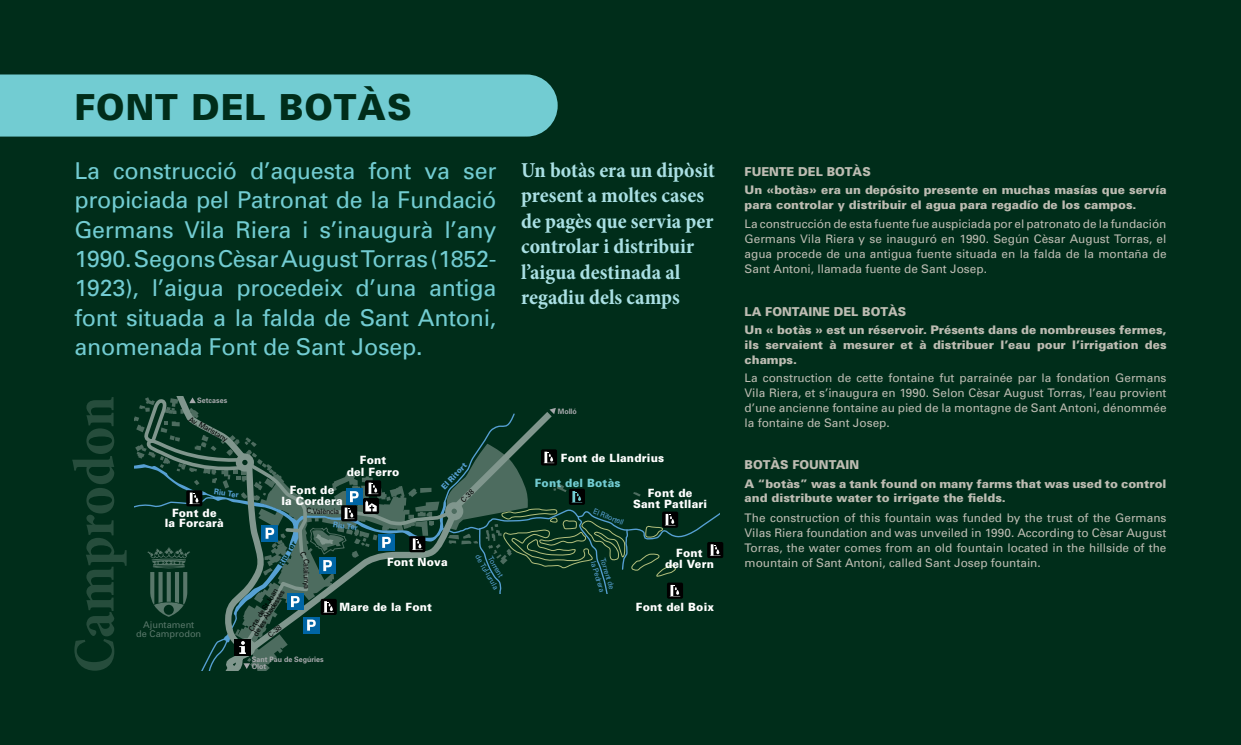
<style>
.page{position:relative;width:1241px;height:745px;background:#fff}
.page>*{position:absolute;margin:0;border:0;box-sizing:border-box;transform-origin:0 0}
.t1{font:700 condensed 59.76px "Minion Pro";letter-spacing:-.01em;color:#264d3c}
.t2{font:900 35.88px "Univers";letter-spacing:.03em;color:#002d1a;scale:.95 1}
.t3{font:23.19px/29.3px "Univers";letter-spacing:-.01em;color:#72ccd2;text-align:justify}
.t4{font:700 condensed 21.44px/25.4px "Minion Pro";color:#aae0e4}
.t5{font:900 12.25px "Univers";color:#bdbcb2;scale:.95 1}
.t6{font:11.81px/14.9px "Univers";color:#bdbcb2;text-align:justify}
.t7{font:900 11.81px/14.9px "Univers";color:#bdbcb2}
.t8{font:900 11.38px/11.4px "Univers";letter-spacing:.02em;color:#fff;text-align:center;scale:.95 1}
.t9{font:900 11.38px "Univers";letter-spacing:.02em;color:#72ccd2;scale:.95 1}
.t10{font:9.19px/9.6px "Univers";color:#59776a;text-align:center}
.t11{font:700 7.88px "Univers";color:#56a0d3;scale:.95 1}
.t12{font:900 7.88px "Univers";color:#56a0d3;scale:.95 1}
.t13{font:900 7.88px "Univers";color:#002d1a;scale:.95 1}
.t14{font:7.44px/6.3px "Univers";color:#000;scale:.95 1}
.t15{font:7.44px/10.1px "Univers";color:#56a0d3;scale:.95 1}
.t16{font:700 7.44px "Univers";color:#a7a9ac;scale:.95 1}
</style>
<div class="page">
<div style="left:0;top:0;width:1240px;height:744px;background:#002d1a"></div>
<div style="left:0;top:74px;width:557px;height:62px;background:#72ccd2"></div>
<div style="left:707px;top:541px;width:16px;height:16px;background:#000;border-radius:2px"></div>
<svg style="left:134px;top:396px;width:586px;height:274px;background:#103b2b"></svg>
<h2 class="t2" style="left:74px;top:85px;width:356px">FONT DEL BOTÀS</h2>
<p class="t3" style="left:74px;top:156px;width:423px">La construcció d’aquesta font va ser propiciada pel Patronat de la Fundació Germans Vila Riera i s’inaugurà l’any 1990. Segons Cèsar August Torras (1852- 1923), l’aigua procedeix d’una antiga font situada a la falda de Sant Antoni, anomenada Font de Sant Josep.</p>
<h3 class="t4" style="left:521px;top:157px;width:195px">Un botàs era un dipòsit present a moltes cases de pagès que servia per controlar i distribuir l’aigua destinada al regadiu dels camps</h3>
<h1 class="t1" style="left:53px;top:672px;width:278px;rotate:-90deg">Camprodon</h1>
<p class="t16" style="left:197px;top:396px;width:33px">Setcases</p>
<p class="t14" style="left:191px;top:415px;width:47px;rotate:29deg">Av. Maristany</p>
<p class="t11" style="left:215px;top:486px;width:27px;rotate:7deg">Riu Ter</p>
<p class="t8" style="left:165px;top:507px;width:64px;line-height:10.5px">Font de<br>la Forcarà</p>
<p class="t10" style="left:136px;top:619px;width:66px">Ajuntament<br>de Camprodon</p>
<p class="t16" style="left:557px;top:406px;width:22px">Molló</p>
<p class="t8" style="left:346px;top:454px;width:57px">Font<br>del Ferro</p>
<p class="t8" style="left:281px;top:484px;width:66px;line-height:10.5px">Font de<br>la Cordera</p>
<p class="t11" style="left:334px;top:519px;width:27px;rotate:7deg">Riu Ter</p>
<p class="t14" style="left:307px;top:507px;width:36px;rotate:1deg">C.València</p>
<p class="t12" style="left:439px;top:484px;width:36px;rotate:-47deg">El Ritort</p>
<p class="t14" style="left:460px;top:498px;width:17px;rotate:-45deg">C-38</p>
<p class="t8" style="left:561px;top:452px;width:110px">Font de Llandrius</p>
<p class="t9" style="left:534px;top:475px;width:92px">Font del Botàs</p>
<p class="t8" style="left:633px;top:487px;width:79px">Font de<br>Sant Patllari</p>
<p class="t15" style="left:595px;top:505px;width:35px;rotate:22deg">El Ritortell</p>
<p class="t13" style="left:276px;top:562px;width:31px;rotate:-59deg">Riu Ter</p>
<p class="t14" style="left:247px;top:630px;width:57px;rotate:-58deg">Crta. de St Joan de les Abadesses</p>
<p class="t14" style="left:309px;top:558px;width:34px;rotate:89deg">Catalunya</p>
<p class="t14" style="left:267px;top:633px;width:17px;rotate:-38deg">C-38</p>
<p class="t16" style="left:252px;top:654px;width:77px">Sant Pau de Segúries</p>
<p class="t16" style="left:252px;top:661px;width:17px">Olot</p>
<p class="t8" style="left:387px;top:555px;width:65px">Font Nova</p>
<p class="t8" style="left:339px;top:601px;width:99px">Mare de la Font</p>
<p class="t15" style="left:482px;top:552px;width:42px;rotate:61deg">de Tul·lurula</p>
<p class="t15" style="left:494px;top:554px;width:25px;rotate:61deg">Torrent</p>
<p class="t15" style="left:607px;top:556px;width:35px;rotate:73deg">Torrent de la Pedrera</p>
<p class="t8" style="left:665px;top:546px;width:53px">Font<br>del Vern</p>
<p class="t8" style="left:635px;top:600px;width:84px">Font del Boix</p>
<p class="t5" style="left:744px;top:164px;width:134px">FUENTE DEL BOTÀS</p>
<p class="t7" style="left:744px;top:182px;width:423px">Un «botàs» era un depósito presente en muchas masías que servía para controlar y distribuir el agua para regadío de los campos.</p>
<p class="t6" style="left:744px;top:216px;width:423px">La construcción de esta fuente fue auspiciada por el patronato de la fundación Germans Vila Riera y se inauguró en 1990. Según Cèsar August Torras, el agua procede de una antigua fuente situada en la falda de la montaña de Sant Antoni, llamada fuente de Sant Josep.</p>
<p class="t5" style="left:744px;top:303px;width:172px">LA FONTAINE DEL BOTÀS</p>
<p class="t7" style="left:744px;top:322px;width:423px;text-align:justify">Un « botàs » est un réservoir. Présents dans de nombreuses fermes, ils servaient à mesurer et à distribuer l’eau pour l’irrigation des champs.</p>
<p class="t6" style="left:744px;top:370px;width:423px">La construction de cette fontaine fut parrainée par la fondation Germans Vila Riera, et s’inaugura en 1990. Selon Cèsar August Torras, l’eau provient d’une ancienne fontaine au pied de la montagne de Sant Antoni, dénommée la fontaine de Sant Josep.</p>
<p class="t5" style="left:744px;top:456px;width:122px">BOTÀS FOUNTAIN</p>
<p class="t7" style="left:744px;top:475px;width:423px">A “botàs” was a tank found on many farms that was used to control and distribute water to irrigate the fields.</p>
<p class="t6" style="left:744px;top:510px;width:423px">The construction of this fountain was funded by the trust of the Germans Vilas Riera foundation and was unveiled in 1990. According to Cèsar August Torras, the water comes from an old fountain located in the hillside of the mountain of Sant Antoni, called Sant Josep fountain.</p>
</div>
